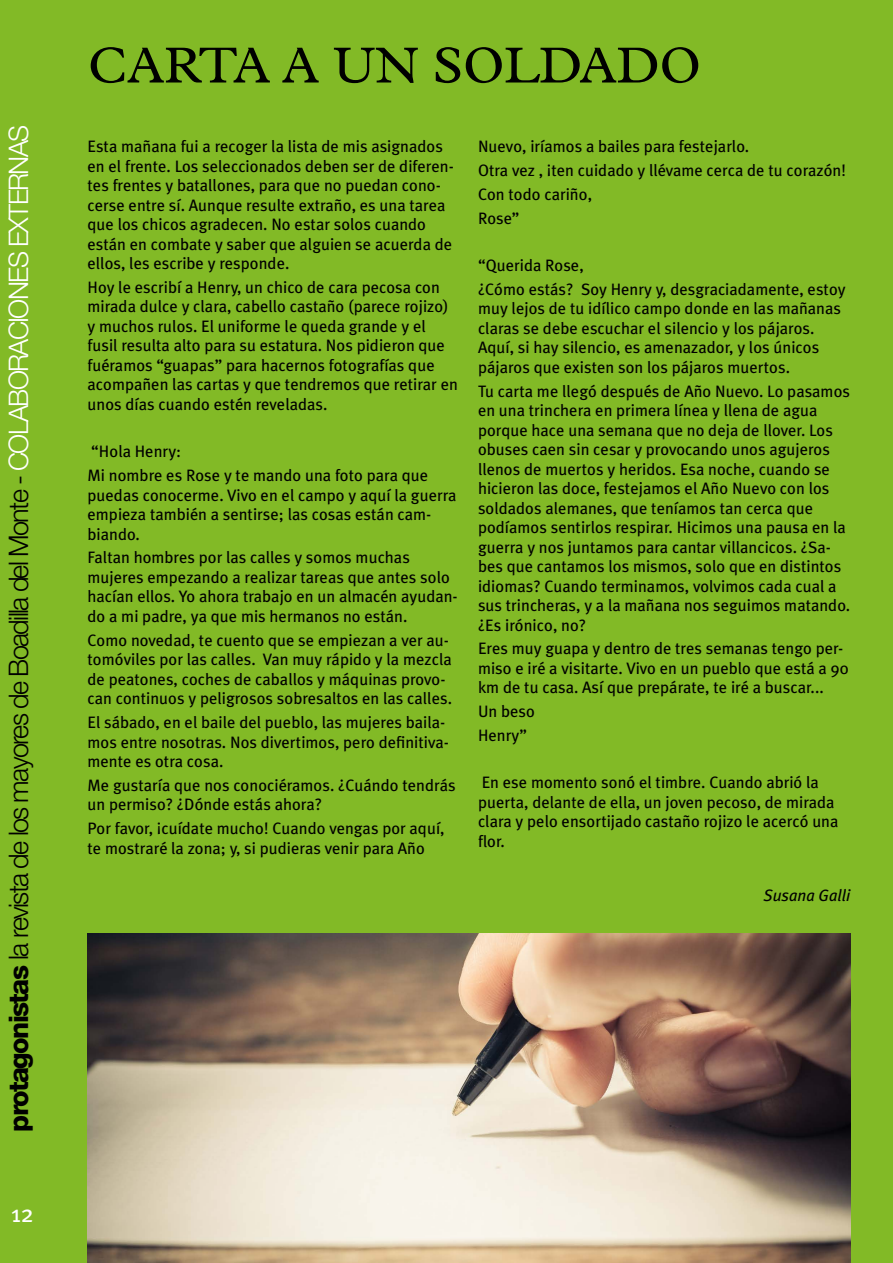
<style>
.page{position:relative;width:893px;height:1263px;background:#fff}
.page>*{position:absolute;margin:0;border:0;box-sizing:border-box;transform-origin:0 0}
.t1{font:51px "Plantin";color:#000}
.t2{font:300 27px "Helvetica Neue";letter-spacing:-.06em;color:#000}
.t3{font:24px "Meta Plus";color:#fff}
.t4{font:16.5px/19.5px "Meta Plus";color:#000}
.t5{font:italic 16.5px "Meta Plus";color:#000}
.s1{font-weight:800}
.s2{color:#fff}
</style>
<div class="page">
<div style="left:41px;top:0;width:852px;height:1263px;background:#82ba26"></div>
<div style="left:0;top:0;width:43px;height:1263px;background:#82ba26"></div>
<img style="left:88px;top:933px;width:762px;height:330px">
<h2 class="t2" style="left:2px;top:1131px;width:1008px;rotate:-90deg"><span class="s1">protagonistas</span> la revista de los mayores de Boadilla del Monte - <span class="s2">COLABORACIONES EXTERNAS</span></h2>
<h3 class="t3" style="left:11px;top:1200px;width:24px">12</h3>
<h1 class="t1" style="left:88px;top:36px;width:615px">CARTA A UN SOLDADO</h1>
<p class="t4" style="left:88px;top:136px;width:368px">Esta mañana fui a recoger la lista de mis asignados en el frente. Los seleccionados deben ser de diferen&shy;tes frentes y batallones, para que no puedan cono&shy;cerse entre sí. Aunque resulte extraño, es una tarea que los chicos agradecen. No estar solos cuando están en combate y saber que alguien se acuerda de ellos, les escribe y responde.</p>
<p class="t4" style="left:88px;top:277px;width:372px">Hoy le escribí a Henry, un chico de cara pecosa con mirada dulce y clara, cabello castaño (parece rojizo) y muchos rulos. El uniforme le queda grande y el fusil resulta alto para su estatura. Nos pidieron que fuéramos “guapas” para hacernos fotografías que acompañen las cartas y que tendremos que retirar en unos días cuando estén reveladas.</p>
<p class="t4" style="left:88px;top:440px;width:342px;line-height:23.7px">“Hola Henry:<br>Mi nombre es Rose y te mando una foto para que</p>
<p class="t4" style="left:88px;top:485px;width:370px">puedas conocerme. Vivo en el campo y aquí la guerra empieza también a sentirse; las cosas están cam&shy;biando.</p>
<p class="t4" style="left:88px;top:548px;width:372px">Faltan hombres por las calles y somos muchas mujeres empezando a realizar tareas que antes solo hacían ellos. Yo ahora trabajo en un almacén ayudan&shy;do a mi padre, ya que mis hermanos no están.</p>
<p class="t4" style="left:88px;top:630px;width:366px">Como novedad, te cuento que se empiezan a ver au&shy;tomóviles por las calles. Van muy rápido y la mezcla de peatones, coches de caballos y máquinas provo&shy;can continuos y peligrosos sobresaltos en las calles.</p>
<p class="t4" style="left:88px;top:712px;width:363px">El sábado, en el baile del pueblo, las mujeres baila&shy;mos entre nosotras. Nos divertimos, pero definitiva&shy;mente es otra cosa.</p>
<p class="t4" style="left:88px;top:775px;width:370px">Me gustaría que nos conociéramos. ¿Cuándo tendrás un permiso? ¿Dónde estás ahora?</p>
<p class="t4" style="left:88px;top:818px;width:359px">Por favor, ¡cuídate mucho! Cuando vengas por aquí, te mostraré la zona; y, si pudieras venir para Año</p>
<p class="t4" style="left:478px;top:134px;width:369px;line-height:23.7px">Nuevo, iríamos a bailes para festejarlo.<br>Otra vez , ¡ten cuidado y llévame cerca de tu corazón!<br>Con todo cariño,<br>Rose”</p>
<p class="t4" style="left:478px;top:253px;width:369px;line-height:23.7px">“Querida Rose,<br>¿Cómo estás? Soy Henry y, desgraciadamente, estoy</p>
<p class="t4" style="left:478px;top:299px;width:365px">muy lejos de tu idílico campo donde en las mañanas claras se debe escuchar el silencio y los pájaros.<br>Aquí, si hay silencio, es amenazador, y los únicos pájaros que existen son los pájaros muertos.</p>
<p class="t4" style="left:478px;top:381px;width:374px">Tu carta me llegó después de Año Nuevo. Lo pasamos en una trinchera en primera línea y llena de agua porque hace una semana que no deja de llover. Los obuses caen sin cesar y provocando unos agujeros llenos de muertos y heridos. Esa noche, cuando se hicieron las doce, festejamos el Año Nuevo con los soldados alemanes, que teníamos tan cerca que podíamos sentirlos respirar. Hicimos una pausa en la guerra y nos juntamos para cantar villancicos. ¿Sa&shy;bes que cantamos los mismos, solo que en distintos idiomas? Cuando terminamos, volvimos cada cual a sus trincheras, y a la mañana nos seguimos matando. ¿Es irónico, no?</p>
<p class="t4" style="left:478px;top:639px;width:372px">Eres muy guapa y dentro de tres semanas tengo per&shy;miso e iré a visitarte. Vivo en un pueblo que está a 90 km de tu casa. Así que prepárate, te iré a buscar...</p>
<p class="t4" style="left:478px;top:699px;width:59px;line-height:23.7px">Un beso<br>Henry”</p>
<p class="t4" style="left:478px;top:773px;width:362px">En ese momento sonó el timbre. Cuando abrió la puerta, delante de ella, un joven pecoso, de mirada clara y pelo ensortijado castaño rojizo le acercó una flor.</p>
<p class="t5" style="left:763px;top:886px;width:89px">Susana Galli</p>
</div>
